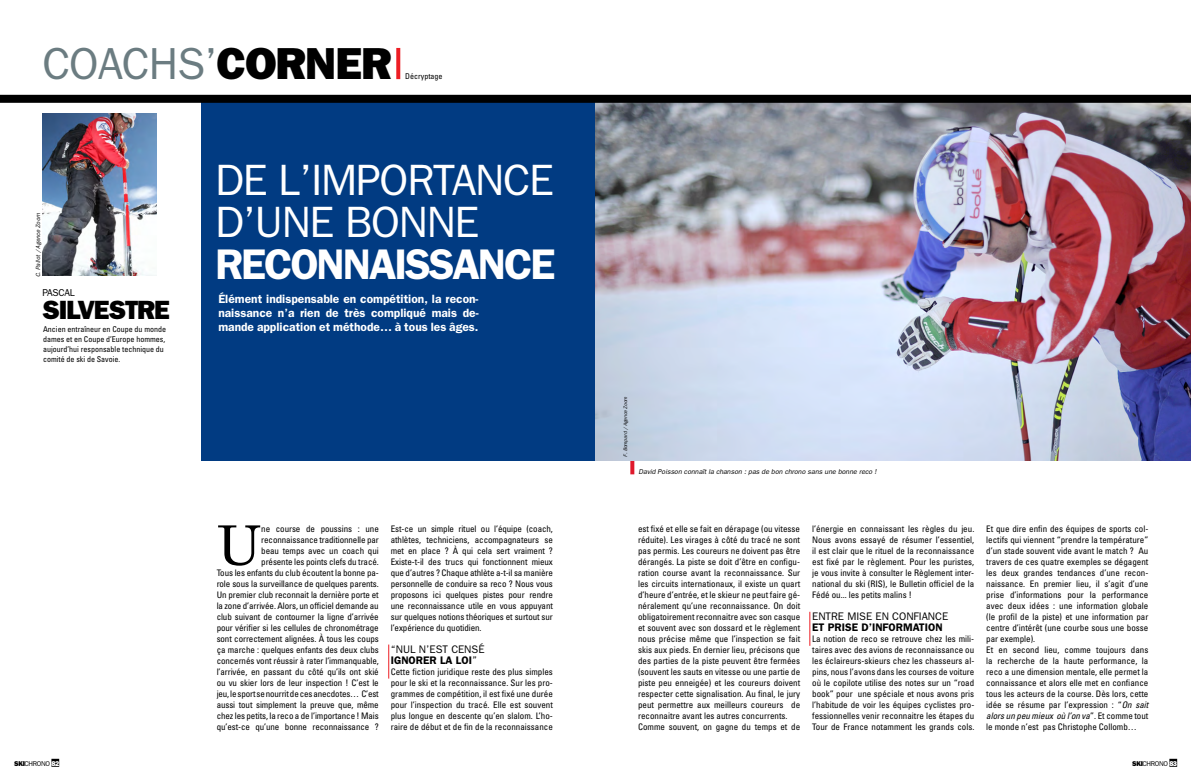
<style>
.page{position:relative;width:1191px;height:780px;background:#fff}
.page>*{position:absolute;margin:0;border:0;box-sizing:border-box;transform-origin:0 0}
.t1{font:54.7px "Century";color:#000}
.t2{font:800 45px "Franklin Gothic";letter-spacing:-.025em;color:#000}
.t3{font:45px "Franklin Gothic";color:#6b7c81}
.t4{font:44px/42px "Franklin Gothic";letter-spacing:-.03em;color:#fff}
.t5{font:600 43px "Franklin Gothic";letter-spacing:-.05em;color:#fff}
.t6{font:800 26.5px "Franklin Gothic";letter-spacing:-.04em;color:#000}
.t7{font:600 12px/14px "Franklin Gothic";color:#fff;text-align:justify}
.t8{font:11px/11px "Franklin Gothic";color:#000}
.t9{font:600 11px "Franklin Gothic";color:#000}
.t10{font:10px "Franklin Gothic";color:#000}
.t11{font:condensed 9px/11px "Univers";color:#000;text-align:justify}
.t12{font:condensed 8px/10px "Univers";color:#000}
.t13{font:italic 7px "Franklin Gothic";color:#000}
.t14{font:7px "Franklin Gothic";letter-spacing:-.05em;color:#000}
.t15{font:italic 6px "Franklin Gothic";color:#000}
.t16{font:italic 5px "Franklin Gothic";color:#000}
.s1{font-weight:400;color:#6b7c81}
.s2{font-weight:600}
.s3{font-style:italic}
.s4{font-weight:800}
.s5{font-weight:800;color:#fff}
</style>
<div class="page">
<svg style="left:630px;top:460px;width:4px;height:14px"></svg>
<div style="left:201px;top:99px;width:394px;height:361px;background:#013b82"></div>
<img style="left:595px;top:103px;width:596px;height:357px">
<div style="left:0;top:95px;width:1191px;height:8px;background:#000"></div>
<svg style="left:396px;top:48px;width:4px;height:31px"></svg>
<div style="left:51px;top:758px;width:8px;height:8px;background:#000"></div>
<div style="left:1169px;top:758px;width:8px;height:8px;background:#000"></div>
<img style="left:43px;top:113px;width:114px;height:163px">
<hr style="left:388px;top:644px;width:1px;height:34px;background:#ed1d24">
<hr style="left:809px;top:611px;width:1px;height:34px;background:#ed1d24">
<h2 class="t3" style="left:43px;top:38px;width:27px">COAC</h2>
<h2 class="t2" style="left:149px;top:37px;width:245px"><span class="s1">HS’</span>CORNER</h2>
<p class="t12" style="left:405px;top:71px;width:39px">Décryptage</p>
<p class="t15" style="left:35px;top:277px;width:66px;rotate:-90deg">C. Pallot / Agence Zoom</p>
<p class="t10" style="left:43px;top:286px;width:34px">PASCAL</p>
<h3 class="t6" style="left:43px;top:294px;width:111px">SILVESTRE</h3>
<p class="t12" style="left:43px;top:323px;width:125px">Ancien entraîneur en Coupe du monde dames et en Coupe d’Europe hommes, aujourd’hui responsable technique du comité de ski de Savoie.</p>
<h3 class="t4" style="left:215px;top:158px;width:340px">DE L’IMPORTANCE<br>D’UNE BONNE</h3>
<h3 class="t5" style="left:215px;top:239px;width:342px">reconnaissance</h3>
<h3 class="t7" style="left:218px;top:291px;width:262px">Élément indispensable en compétition, la recon&shy;naissance n’a rien de très compliqué mais de&shy;mande application et méthode… à tous les âges.</h3>
<p class="t11" style="left:217px;top:523px;width:164px;text-align:right">ne course de poussins : une reconnaissance traditionnelle par<br>beau temps avec un coach qui<br>présente les points clefs du tracé.<br>Tous les enfants du club écoutent la bonne pa&shy;role sous la surveillance de quelques parents.<br>Un premier club reconnait la dernière porte et la zone d’arrivée. Alors, un officiel demande au club suivant de contourner la ligne d’arrivée pour vérifier si les cellules de chronométrage sont correctement alignées. À tous les coups ça marche : quelques enfants des deux clubs concernés vont réussir à rater l’immanquable, l’arrivée, en passant du côté qu’ils ont skié ou vu skier lors de leur inspection ! C’est le jeu, le sport se nourrit de ces anecdotes… C’est aussi tout simplement la preuve que, même chez les petits, la reco a de l’importance ! Mais qu’est-ce qu’une bonne reconnaissance ?</p>
<p class="t11" style="left:391px;top:523px;width:164px">Est-ce un simple rituel ou l’équipe (coach, athlètes, techniciens, accompagnateurs se met en place ? À qui cela sert vraiment ?<br>Existe-t-il des trucs qui fonctionnent mieux que d’autres ? Chaque athlète a-t-il sa manière personnelle de conduire sa reco ? Nous vous proposons ici quelques pistes pour rendre une reconnaissance utile en vous appuyant sur quelques notions théoriques et surtout sur l’expérience du quotidien.</p>
<h1 class="t1" style="left:217px;top:499px;width:46px">U</h1>
<p class="t8" style="left:391px;top:643px;width:95px">“NUL N’EST CENSÉ <span class="s2">ignorer la loi</span>”</p>
<p class="t11" style="left:391px;top:666px;width:164px">Cette fiction juridique reste des plus simples pour le ski et la reconnaissance. Sur les pro&shy;grammes de compétition, il est fixé une durée pour l’inspection du tracé. Elle est souvent plus longue en descente qu’en slalom. L’ho&shy;raire de début et de fin de la reconnaissance</p>
<p class="t16" style="left:622px;top:456px;width:62px;rotate:-90deg">F. Bompard / Agence Zoom</p>
<p class="t13" style="left:638px;top:468px;width:239px">David Poisson connaît la chanson : pas de bon chrono sans une bonne reco !</p>
<p class="t11" style="left:638px;top:523px;width:164px;text-align:left">est fixé et elle se fait en dérapage (ou vitesse réduite). Les virages à côté du tracé ne sont pas permis. Les coureurs ne doivent pas être dérangés. La piste se doit d’être en configu&shy;ration course avant la reconnaissance. Sur les circuits internationaux, il existe un quart d’heure d’entrée, et le skieur ne peut faire gé&shy;néralement qu’une reconnaissance. On doit obligatoirement reconnaitre avec son casque et souvent avec son dossard et le règlement nous précise même que l’inspection se fait skis aux pieds. En dernier lieu, précisons que des parties de la piste peuvent être fermées (souvent les sauts en vitesse ou une partie de piste peu enneigée) et les coureurs doivent respecter cette signalisation. Au final, le jury peut permettre aux meilleurs coureurs de reconnaitre avant les autres concurrents.<br>Comme souvent, on gagne du temps et de</p>
<p class="t11" style="left:812px;top:523px;width:164px">l’énergie en connaissant les règles du jeu.<br>Nous avons essayé de résumer l’essentiel, il est clair que le rituel de la reconnaissance est fixé par le règlement. Pour les puristes, je vous invite à consulter le Règlement inter&shy;national du ski (RIS), le Bulletin officiel de la Fédé ou... les petits malins !</p>
<p class="t8" style="left:812px;top:610px;width:137px">ENTRE MISE EN CONFIANCE</p>
<p class="t9" style="left:812px;top:620px;width:132px">et prise d’information</p>
<p class="t11" style="left:812px;top:633px;width:164px">La notion de reco se retrouve chez les mili&shy;taires avec des avions de reconnaissance ou les éclaireurs-skieurs chez les chasseurs al&shy;pins, nous l’avons dans les courses de voiture où le copilote utilise des notes sur un “road book” pour une spéciale et nous avons pris l’habitude de voir les équipes cyclistes pro&shy;fessionnelles venir reconnaitre les étapes du Tour de France notamment les grands cols.</p>
<p class="t11" style="left:986px;top:523px;width:164px;text-align:left">Et que dire enfin des équipes de sports col&shy;lectifs qui viennent “prendre la température” d’un stade souvent vide avant le match ? Au travers de ces quatre exemples se dégagent les deux grandes tendances d’une recon&shy;naissance. En premier lieu, il s’agit d’une prise d’informations pour la performance avec deux idées : une information globale (le profil de la piste) et une information par centre d’intérêt (une courbe sous une bosse par exemple).<br>Et en second lieu, comme toujours dans la recherche de la haute performance, la reco a une dimension mentale, elle permet la connaissance et alors elle met en confiance tous les acteurs de la course. Dès lors, cette idée se résume par l’expression : “<span class="s3">On sait alors un peu mieux où l’on va</span>”. Et comme tout le monde n’est pas Christophe Collomb…</p>
<p class="t14" style="left:14px;top:759px;width:47px"><span class="s4">SKI</span>CH RONO <span class="s5">82</span></p>
<p class="t14" style="left:1132px;top:759px;width:47px"><span class="s4">SKI</span>CH RONO <span class="s5">83</span></p>
</div>
